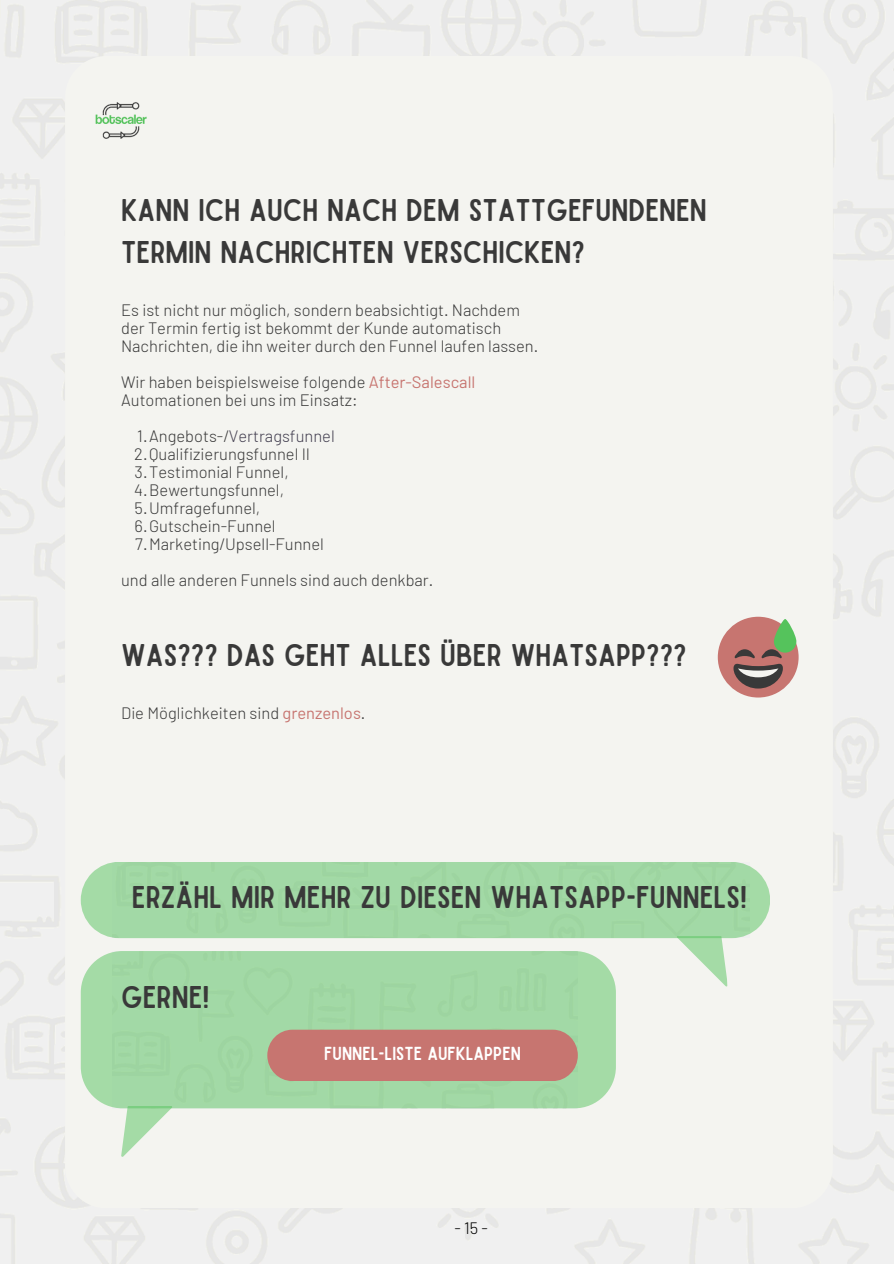
<style>
.page{position:relative;width:894px;height:1264px;background:#fff}
.page>*{position:absolute;margin:0;border:0;box-sizing:border-box;transform-origin:0 0}
.t1{font:30px/41.7px "Sailors";color:#393939}
.t2{font:18px "Sailors";color:#fff}
.t3{font:300 16.5px/18px "Barlow";color:#393939}
.t4{font:300 16.5px "Barlow";color:#423e4f}
.t5{font:300 16.5px "Barlow";color:#000}
.s1{font-weight:400;color:#c77570}
.s2{color:#393939}
</style>
<div class="page">
<img style="left:0;top:0;width:893px;height:1263px">
<div style="left:65px;top:56px;width:767px;height:1151px;background:#f4f4f0"></div>
<img style="left:89px;top:89px;width:63px;height:63px">
<div style="left:717px;top:616px;width:81px;height:81px;background:#c77570;border-radius:50%"></div>
<svg style="left:733px;top:649px;width:49px;height:39px"></svg>
<svg style="left:773px;top:619px;width:23px;height:33px"></svg>
<div style="left:81px;top:951px;width:534px;height:157px;background:#a2d9a6;border-radius:42px"></div>
<svg style="left:122px;top:1106px;width:50px;height:50px"></svg>
<div style="left:267px;top:1029px;width:310px;height:52px;background:#c77570;border-radius:25px"></div>
<div style="left:81px;top:861px;width:688px;height:77px;background:#a2d9a6"></div>
<svg style="left:677px;top:936px;width:50px;height:50px"></svg>
<p class="t1" style="left:121px;top:190px;width:587px">KANN ICH AUCH NACH DEM STATTGEFUNDENEN<br>TERMIN NACHRICHTEN VERSCHICKEN?</p>
<h1 class="t3" style="left:121px;top:300px;width:418px">Es ist nicht nur möglich, sondern beabsichtigt. Nachdem der Termin fertig ist bekommt der Kunde automatisch<br>Nachrichten, die ihn weiter durch den Funnel laufen lassen.</h1>
<p class="t3" style="left:121px;top:372px;width:355px">Wir haben beispielsweise folgende <span class="s1">After-Salescall<br></span>Automationen bei uns im Einsatz:</p>
<p class="t4" style="left:137px;top:425px;width:199px"><span class="s2">1.Angebots-/</span>Vertragsfunnel</p>
<p class="t3" style="left:134px;top:444px;width:177px">2.Qualifizierungsfunnel II</p>
<p class="t3" style="left:135px;top:462px;width:155px">3.Testimonial Funnel,</p>
<p class="t3" style="left:134px;top:480px;width:151px">4.Bewertungsfunnel,</p>
<p class="t3" style="left:135px;top:498px;width:127px">5.Umfragefunnel,</p>
<p class="t3" style="left:135px;top:516px;width:143px">6.Gutschein-Funnel</p>
<p class="t3" style="left:135px;top:534px;width:190px">7.Marketing/Upsell-Funnel</p>
<p class="t3" style="left:121px;top:570px;width:313px">und alle anderen Funnels sind auch denkbar.</p>
<h1 class="t1" style="left:121px;top:635px;width:567px">WAS??? DAS GEHT ALLES ÜBER WHATSAPP???</h1>
<p class="t3" style="left:121px;top:703px;width:246px">Die Möglichkeiten sind <span class="s1">grenzenlos</span>.</p>
<p class="t1" style="left:132px;top:878px;width:616px">ERZÄHL MIR MEHR ZU DIESEN WHATSAPP-FUNNELS!</p>
<h1 class="t1" style="left:121px;top:977px;width:90px">GERNE!</h1>
<p class="t2" style="left:324px;top:1046px;width:198px">FUNNEL-LISTE AUFKLAPPEN</p>
<p class="t5" style="left:454px;top:1217px;width:35px">-15-</p>
</div>
